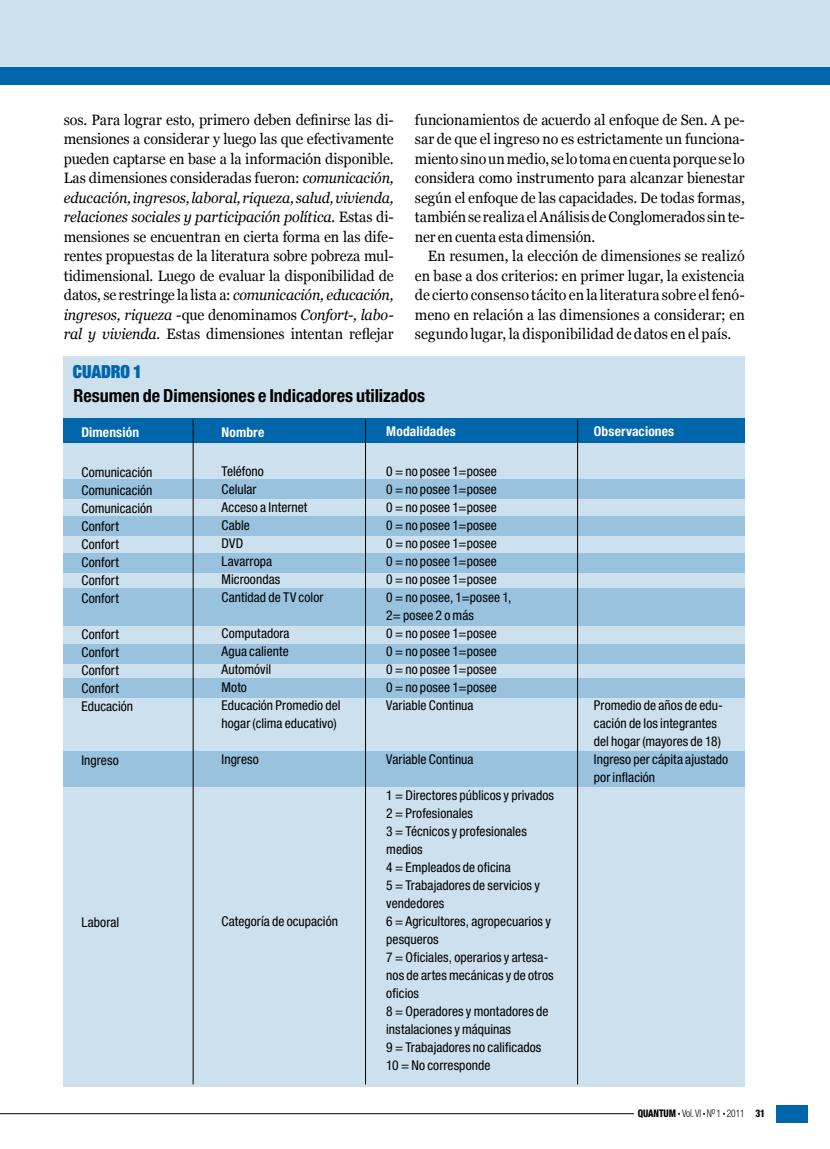
<style>
.page{position:relative;width:830px;height:1149px;background:#fff}
.page>*{position:absolute;margin:0;border:0;box-sizing:border-box;transform-origin:0 0}
.t1{font:700 condensed 18px "Helvetica Neue LT";color:#000}
.t2{font:900 expanded 18px "Helvetica Neue LT";letter-spacing:-.01em;color:#0066ac;scale:.95 1}
.t3{font:15px/19.5px "Georgia";letter-spacing:-.005em;color:#000;text-align:justify;scale:.95 1}
.t4{font:condensed 13.5px/18px "Helvetica Neue LT";letter-spacing:.005em;color:#000}
.t5{font:700 condensed 13.5px "Helvetica Neue LT";letter-spacing:.01em;color:#fff}
.t6{font:300 condensed 10.5px "Helvetica Neue LT";letter-spacing:-.01em;color:#000;scale:.9 1}
.s1{font-style:italic}
.s2{font-weight:800}
.s3{font-weight:200;font-stretch:normal;font-size:6px}
</style>
<div class="page">
<div style="left:775px;top:1104px;width:32px;height:17px;background:#0066ac"></div>
<hr style="left:0;top:1113px;width:633px;height:1px;background:#000">
<div style="left:64px;top:356px;width:680px;height:730px;background:#cce0ee"></div>
<div style="left:64px;top:479px;width:680px;height:19px;background:#99c2de"></div>
<div style="left:64px;top:516px;width:680px;height:19px;background:#99c2de"></div>
<div style="left:64px;top:553px;width:680px;height:19px;background:#99c2de"></div>
<div style="left:64px;top:644px;width:680px;height:19px;background:#99c2de"></div>
<div style="left:64px;top:678px;width:680px;height:19px;background:#99c2de"></div>
<div style="left:64px;top:751px;width:680px;height:35px;background:#99c2de"></div>
<div style="left:64px;top:588px;width:680px;height:37px;background:#99c2de"></div>
<div style="left:0;top:0;width:829px;height:84px;background:#cce0ee"></div>
<div style="left:0;top:67px;width:829px;height:17px;background:#0066ac"></div>
<div style="left:64px;top:418px;width:680px;height:25px;background:#0066ac"></div>
<hr style="left:193px;top:419px;width:1px;height:665px;background:#000">
<hr style="left:365px;top:419px;width:1px;height:665px;background:#000">
<hr style="left:577px;top:419px;width:1px;height:665px;background:#000">
<p class="t3" style="left:64px;top:109px;width:348px">sos. Para lograr esto, primero deben definirse las di&shy;mensiones a considerar y luego las que efectivamente pueden captarse en base a la información disponible.<br>Las dimensiones consideradas fueron: <span class="s1">comunicación, educación, ingresos, laboral, riqueza, salud, vivienda, relaciones sociales y participación política.</span> Estas di&shy;mensiones se encuentran en cierta forma en las dife&shy;rentes propuestas de la literatura sobre pobreza mul&shy;tidimensional. Luego de evaluar la disponibilidad de datos, se restringe la lista a: <span class="s1">comunicación, educación, ingresos, riqueza</span> -que denominamos <span class="s1">Confort-, labo&shy;ral y vivienda.</span> Estas dimensiones intentan reflejar</p>
<p class="t3" style="left:415px;top:109px;width:348px">funcionamientos de acuerdo al enfoque de Sen. A pe&shy;sar de que el ingreso no es estrictamente un funciona&shy;miento sino un medio, se lo toma en cuenta porque se lo considera como instrumento para alcanzar bienestar según el enfoque de las capacidades. De todas formas, también se realiza el Análisis de Conglomerados sin te&shy;ner en cuenta esta dimensión.</p>
<p class="t3" style="left:415px;top:246px;width:348px;text-indent:13px">En resumen, la elección de dimensiones se realizó en base a dos criterios: en primer lugar, la existencia de cierto consenso tácito en la literatura sobre el fenó&shy;meno en relación a las dimensiones a considerar; en segundo lugar, la disponibilidad de datos en el país.</p>
<p class="t2" style="left:73px;top:360px;width:74px">CUADRO 1</p>
<p class="t1" style="left:74px;top:384px;width:353px">Resumen de Dimensiones e Indicadores utilizados</p>
<p class="t5" style="left:81px;top:423px;width:59px">Dimensión</p>
<p class="t4" style="left:81px;top:463px;width:73px">Comunicación<br>Comunicación<br>Comunicación<br>Confort<br>Confort<br>Confort<br>Confort<br>Confort</p>
<p class="t4" style="left:81px;top:625px;width:53px">Confort<br>Confort<br>Confort<br>Confort<br>Educación</p>
<p class="t4" style="left:81px;top:751px;width:39px">Ingreso</p>
<p class="t4" style="left:81px;top:913px;width:39px">Laboral</p>
<p class="t5" style="left:221px;top:423px;width:44px">Nombre</p>
<p class="t4" style="left:221px;top:462px;width:103px">Teléfono<br>Celular<br>Acceso a Internet<br>Cable<br>DVD<br>Lavarropa<br>Microondas<br>Cantidad de TV color</p>
<p class="t4" style="left:221px;top:624px;width:120px">Computadora<br>Agua caliente<br>Automóvil<br>Moto<br>Educación Promedio del hogar (clima educativo)</p>
<p class="t4" style="left:221px;top:750px;width:39px">Ingreso</p>
<p class="t4" style="left:221px;top:912px;width:118px">Categoría de ocupación</p>
<p class="t5" style="left:386px;top:423px;width:71px">Modalidades</p>
<p class="t4" style="left:386px;top:462px;width:127px">0 = no posee 1=posee<br>0 = no posee 1=posee<br>0 = no posee 1=posee<br>0 = no posee 1=posee<br>0 = no posee 1=posee<br>0 = no posee 1=posee<br>0 = no posee 1=posee<br>0 = no posee, 1=posee 1,<br>2= posee 2 o más<br>0 = no posee 1=posee<br>0 = no posee 1=posee<br>0 = no posee 1=posee<br>0 = no posee 1=posee<br>Variable Continua</p>
<p class="t4" style="left:386px;top:750px;width:89px">Variable Continua</p>
<p class="t4" style="left:386px;top:786px;width:169px">1 = Directores públicos y privados<br>2 = Profesionales<br>3 = Técnicos y profesionales medios<br>4 = Empleados de oficina<br>5 = Trabajadores de servicios y vendedores<br>6 = Agricultores, agropecuarios y pesqueros<br>7 = Oficiales, operarios y artesa&shy;nos de artes mecánicas y de otros oficios<br>8 = Operadores y montadores de instalaciones y máquinas<br>9 = Trabajadores no calificados<br>10 = No corresponde</p>
<p class="t5" style="left:593px;top:423px;width:82px">Observaciones</p>
<p class="t4" style="left:593px;top:696px;width:136px">Promedio de años de edu&shy;cación de los integrantes del hogar (mayores de 18)<br>Ingreso per cápita ajustado por inflación</p>
<p class="t6" style="left:637px;top:1106px;width:143px"><span class="s2">QUANTUM</span> <span class="s3">•</span> Vol. VI <span class="s3">•</span> N<sup>o</sup> 1 <span class="s3">•</span> 2011 <span class="s2">31</span></p>
</div>
